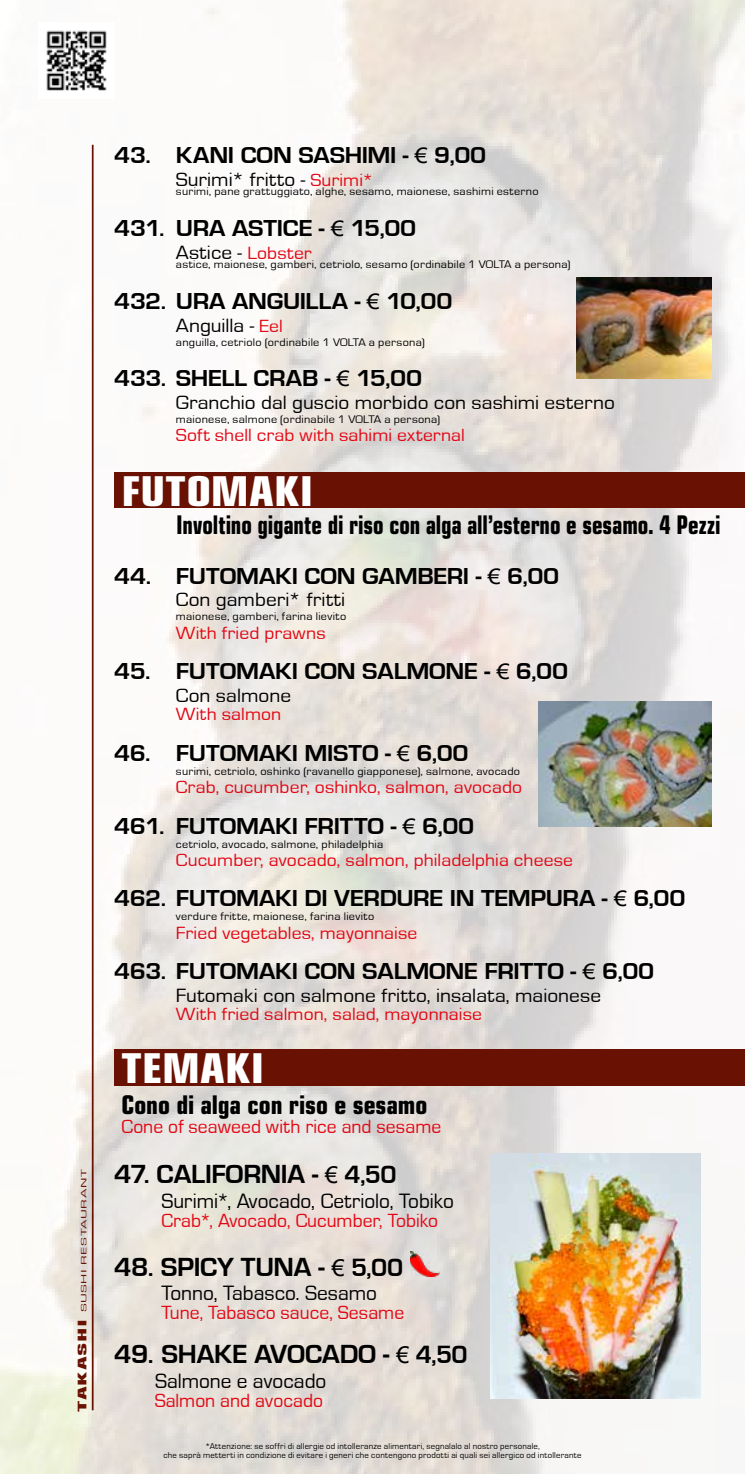
<style>
.page{position:relative;width:745px;height:1474px;background:#fff}
.page>*{position:absolute;margin:0;border:0;box-sizing:border-box;transform-origin:0 0}
.t1{font:700 condensed 41.12px "Eurostile LT Std";letter-spacing:.005em;color:#fff;scale:1.16 1}
.t2{font:700 condensed 41.12px "Eurostile LT Std";letter-spacing:.005em;color:#fff;scale:1.15 1}
.t3{font:700 26.95px "Eurostile T";letter-spacing:-.01em;color:#000}
.t4{font:700 condensed 25.72px "Eurostile LT Std";color:#000;scale:.88 1}
.t5{font:700 condensed 25.72px "Eurostile LT Std";color:#000}
.t6{font:700 23.8px "Eurostile T";letter-spacing:-.01em;color:#000;scale:1.08 1}
.t7{font:21.35px "Eurostile T";color:#000}
.t8{font:19.78px "Eurostile T";color:#000;scale:1.08 1}
.t9{font:19.6px "Eurostile T";color:#e30613}
.t10{font:18.2px "Eurostile T";letter-spacing:.005em;color:#e30613;scale:1.08 1}
.t11{font:11.38px "Eurostile T";letter-spacing:.02em;color:#000;scale:1.08 1}
.t12{font:8.75px/8.8px "Eurostile T";letter-spacing:.025em;color:#000;text-align:center}
.t13{font:condensed 7.35px "Eurostile LT Std";letter-spacing:.025em;color:#691103;scale:2.25 1}
.s1{font-weight:700;font-size:11.9px}
.s2{font-family:"Arial";font-weight:400;font-size:21.35px}
.s3{font-size:18.2px;color:#e30613}
.s4{font-family:"Arial";font-weight:400;font-size:23.1px}
.s5{font-size:25.72px}
</style>
<div class="page">
<img style="left:0;top:0;width:744px;height:1473px">
<hr style="left:92px;top:145px;width:1px;height:1265px;background:#691103">
<div style="left:114px;top:1048px;width:630px;height:37px;background:#691103"></div>
<div style="left:114px;top:472px;width:630px;height:36px;background:#691103"></div>
<img style="left:39px;top:22px;width:75px;height:76px">
<img style="left:576px;top:278px;width:135px;height:101px">
<img style="left:537px;top:701px;width:174px;height:125px">
<img style="left:490px;top:1153px;width:210px;height:245px">
<img style="left:410px;top:1251px;width:29px;height:25px">
<p class="t13" style="left:80px;top:1411px;width:109px;rotate:-90deg"><span class="s1">TAKASHI</span> SUSHI RESTAURANT</p>
<h3 class="t6" style="left:114px;top:142px;width:346px">43. KANI CON SASHIMI - <span class="s2">€</span> 9,00</h3>
<h3 class="t8" style="left:176px;top:169px;width:185px">Surimi* fritto - <span class="s3">Surimi*</span></h3>
<p class="t11" style="left:176px;top:186px;width:337px">surimi, pane grattuggiato, alghe, sesamo, maionese, sashimi esterno</p>
<h3 class="t6" style="left:114px;top:215px;width:281px">431. URA ASTICE - <span class="s2">€</span> 15,00</h3>
<h3 class="t8" style="left:176px;top:241px;width:127px">Astice - <span class="s3">Lobster</span></h3>
<p class="t11" style="left:176px;top:258px;width:367px">astice, maionese, gamberi, cetriolo, sesamo (ordinabile 1 VOLTA a persona)</p>
<h3 class="t6" style="left:114px;top:288px;width:314px">432. URA ANGUILLA - <span class="s2">€</span> 10,00</h3>
<h3 class="t8" style="left:176px;top:314px;width:100px">Anguilla - <span class="s3">Eel</span></h3>
<p class="t11" style="left:176px;top:336px;width:232px">anguilla, cetriolo (ordinabile 1 VOLTA a persona)</p>
<h3 class="t6" style="left:114px;top:365px;width:286px">433. SHELL CRAB - <span class="s2">€</span> 15,00</h3>
<h3 class="t8" style="left:176px;top:391px;width:407px">Granchio dal guscio morbido con sashimi esterno</h3>
<p class="t11" style="left:176px;top:413px;width:246px">maionese, salmone (ordinabile 1 VOLTA a persona)</p>
<h3 class="t10" style="left:176px;top:425px;width:269px">Soft shell crab with sahimi external</h3>
<h1 class="t1" style="left:121px;top:466px;width:167px">FUTOMAKI</h1>
<h3 class="t4" style="left:176px;top:509px;width:619px">Involtino gigante di riso con alga all’esterno e sesamo. 4 Pezzi</h3>
<h3 class="t6" style="left:114px;top:562px;width:413px">44. FUTOMAKI CON GAMBERI - <span class="s2">€</span> 6,00</h3>
<h3 class="t8" style="left:176px;top:589px;width:158px">Con gamberi* fritti</h3>
<p class="t11" style="left:176px;top:610px;width:159px">maionese, gamberi, farina lievito</p>
<h3 class="t10" style="left:176px;top:623px;width:140px">With fried prawns</h3>
<h3 class="t6" style="left:114px;top:658px;width:421px">45. FUTOMAKI CON SALMONE - <span class="s2">€</span> 6,00</h3>
<h3 class="t8" style="left:176px;top:684px;width:108px">Con salmone</h3>
<h3 class="t10" style="left:176px;top:704px;width:99px">With salmon</h3>
<h3 class="t6" style="left:114px;top:739px;width:329px">46. FUTOMAKI MISTO - <span class="s2">€</span> 6,00</h3>
<p class="t11" style="left:176px;top:764px;width:320px">surimi, cetriolo, oshinko (ravanello giapponese), salmone, avocado</p>
<h3 class="t10" style="left:176px;top:777px;width:322px">Crab, cucumber, oshinko, salmon, avocado</h3>
<h3 class="t6" style="left:114px;top:812px;width:334px">461. FUTOMAKI FRITTO - <span class="s2">€</span> 6,00</h3>
<p class="t11" style="left:176px;top:837px;width:193px">cetriolo, avocado, salmone, philadelphia</p>
<h3 class="t10" style="left:176px;top:850px;width:369px">Cucumber, avocado, salmon, philadelphia cheese</h3>
<h3 class="t6" style="left:114px;top:885px;width:530px">462. FUTOMAKI DI VERDURE IN TEMPURA - <span class="s2">€</span> 6,00</h3>
<p class="t11" style="left:176px;top:910px;width:185px">verdure fritte, maionese, farina lievito</p>
<h3 class="t10" style="left:176px;top:923px;width:225px">Fried vegetables, mayonnaise</h3>
<h3 class="t6" style="left:114px;top:958px;width:501px">463. FUTOMAKI CON SALMONE FRITTO - <span class="s2">€</span> 6,00</h3>
<h3 class="t8" style="left:176px;top:984px;width:395px">Futomaki con salmone fritto, insalata, maionese</h3>
<h3 class="t10" style="left:176px;top:1004px;width:285px">With fried salmon, salad, mayonnaise</h3>
<h1 class="t2" style="left:121px;top:1042px;width:126px">TEMAKI</h1>
<h3 class="t5" style="left:121px;top:1088px;width:307px">Cono di alga con riso e sesamo</h3>
<h3 class="t9" style="left:121px;top:1115px;width:321px">Cone of seaweed with rice and sesame</h3>
<h2 class="t3" style="left:114px;top:1159px;width:283px">47. CALIFORNIA - <span class="s4">€</span> <span class="s5">4,50</span></h2>
<h3 class="t7" style="left:161px;top:1188px;width:293px">Surimi*, Avocado, Cetriolo, Tobiko</h3>
<h3 class="t9" style="left:161px;top:1209px;width:278px">Crab*, Avocado, Cucumber, Tobiko</h3>
<h2 class="t3" style="left:114px;top:1251px;width:290px">48. SPICY TUNA - <span class="s4">€</span> <span class="s5">5,00</span></h2>
<h3 class="t7" style="left:161px;top:1281px;width:217px">Tonno, Tabasco. Sesamo</h3>
<h3 class="t9" style="left:161px;top:1302px;width:244px">Tune, Tabasco sauce, Sesame</h3>
<h2 class="t3" style="left:114px;top:1339px;width:354px">49. SHAKE AVOCADO - <span class="s4">€</span> <span class="s5">4,50</span></h2>
<h3 class="t7" style="left:155px;top:1369px;width:173px">Salmone e avocado</h3>
<h3 class="t9" style="left:154px;top:1389px;width:170px">Salmon and avocado</h3>
<p class="t12" style="left:163px;top:1441px;width:419px">*Attenzione: se soffri di allergie od intolleranze alimentari, segnalalo al nostro personale,<br>che saprà metterti in condizione di evitare i generi che contengono prodotti ai quali sei allergico od intollerante</p>
</div>
